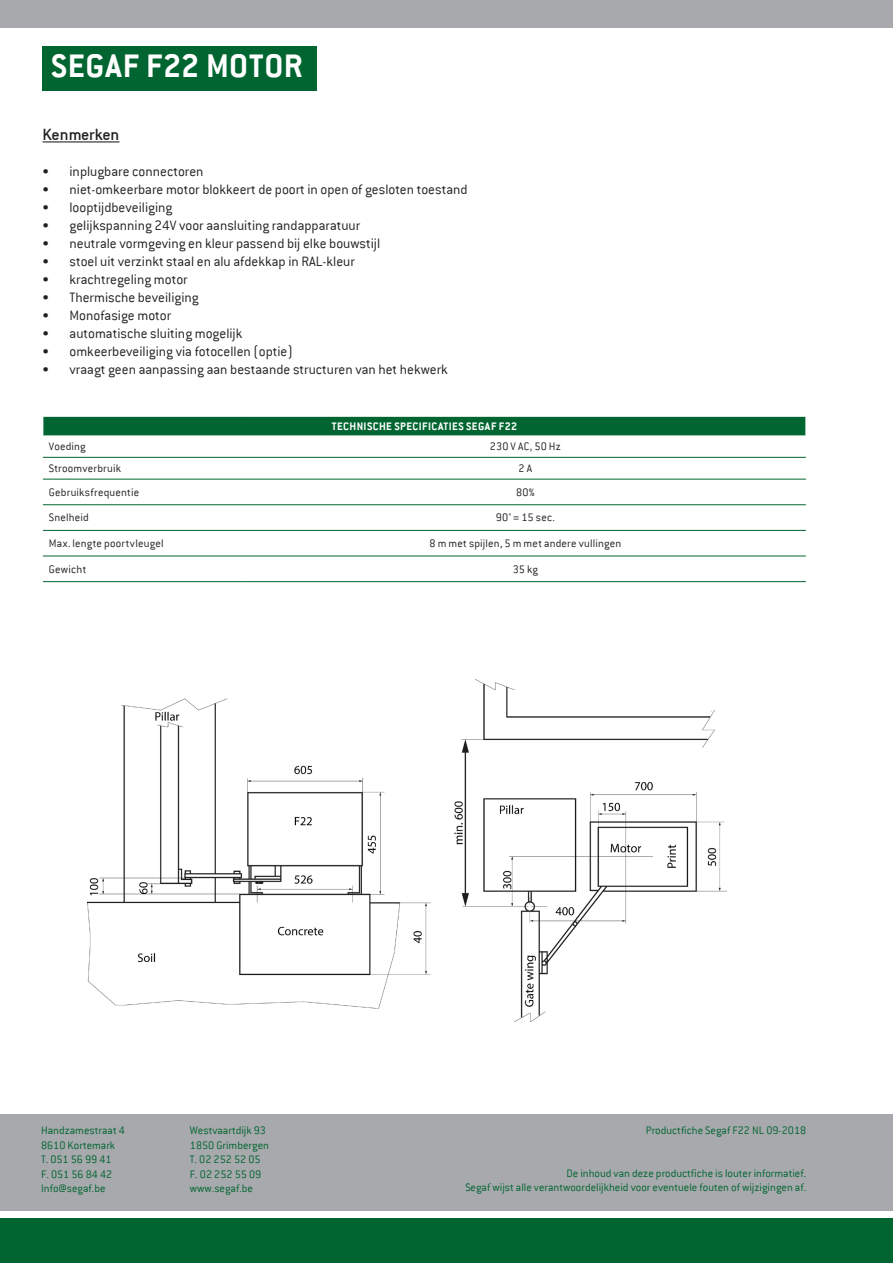
<style>
.page{position:relative;width:893px;height:1263px;background:#fff}
.page>*{position:absolute;margin:0;border:0;box-sizing:border-box;transform-origin:0 0}
.Titel_achterkant{font:700 36px "Conduit ITC";letter-spacing:.02em;color:#fff}
.t1{font:18px "Conduit ITC";letter-spacing:-.01em;color:#231f20}
.t2{font:300 15px "Conduit ITC";color:#231f20}
.Colofon_rechts{font:300 12px/14.4px "Conduit ITC";color:#006530;text-align:right}
.Colofon{font:300 12px "Conduit ITC";color:#006530}
.Tabeltekst_links{font:300 12px "Conduit ITC";letter-spacing:.015em;color:#231f20}
.Tabeltekst_gecentree{font:300 12px "Conduit ITC";letter-spacing:.01em;color:#231f20}
.Tabeltitel_gecentree{font:700 12px "Conduit ITC";letter-spacing:.04em;color:#fff}
</style>
<div class="page">
<div style="left:0;top:1114px;width:893px;height:96px;background:#a8a9ad"></div>
<div style="left:0;top:1219px;width:893px;height:44px;background:#006530"></div>
<div style="left:0;top:0;width:893px;height:28px;background:#a8a9ad"></div>
<img style="left:87px;top:680px;width:639px;height:341px">
<hr style="left:43px;top:141px;width:76px;height:1px;background:#231f20">
<div style="left:43px;top:416px;width:763px;height:20px;background:#006530"></div>
<hr style="left:43px;top:416px;width:202px;height:1px;background:#fff">
<svg style="left:43px;top:417px;width:1px;height:18px"></svg>
<hr style="left:245px;top:416px;width:561px;height:1px;background:#fff">
<hr style="left:43px;top:435px;width:202px;height:1px;background:#fff">
<hr style="left:245px;top:435px;width:561px;height:1px;background:#fff">
<svg style="left:805px;top:417px;width:1px;height:18px"></svg>
<hr style="left:43px;top:457px;width:202px;height:1px;background:#006530">
<hr style="left:245px;top:457px;width:561px;height:1px;background:#006530">
<hr style="left:43px;top:479px;width:202px;height:1px;background:#006530">
<hr style="left:245px;top:479px;width:561px;height:1px;background:#006530">
<hr style="left:43px;top:504px;width:202px;height:1px;background:#006530">
<hr style="left:245px;top:504px;width:561px;height:1px;background:#006530">
<hr style="left:43px;top:530px;width:202px;height:1px;background:#006530">
<hr style="left:245px;top:530px;width:561px;height:1px;background:#006530">
<hr style="left:43px;top:556px;width:202px;height:1px;background:#006530">
<hr style="left:245px;top:556px;width:561px;height:1px;background:#006530">
<hr style="left:43px;top:581px;width:202px;height:1px;background:#006530">
<hr style="left:245px;top:581px;width:561px;height:1px;background:#006530">
<div style="left:43px;top:46px;width:274px;height:44px;background:#006530"></div>
<p class="Titel_achterkant" style="left:51px;top:45px;width:253px">SEGAF F22 MOTOR</p>
<p class="t1" style="left:43px;top:124px;width:78px">Kenmerken</p>
<p class="t2" style="left:43px;top:163px;width:163px">• inplugbare connectoren</p>
<p class="t2" style="left:43px;top:181px;width:427px">• niet-omkeerbare motor blokkeert de poort in open of gesloten toestand</p>
<p class="t2" style="left:43px;top:199px;width:131px">• looptijdbeveiliging</p>
<p class="t2" style="left:43px;top:217px;width:319px">• gelijkspanning 24V voor aansluiting randapparatuur</p>
<p class="t2" style="left:43px;top:235px;width:339px">• neutrale vormgeving en kleur passend bij elke bouwstijl</p>
<p class="t2" style="left:43px;top:253px;width:314px">• stoel uit verzinkt staal en alu afdekkap in RAL-kleur</p>
<p class="t2" style="left:43px;top:271px;width:147px">• krachtregeling motor</p>
<p class="t2" style="left:43px;top:289px;width:158px">• Thermische beveiliging</p>
<p class="t2" style="left:43px;top:307px;width:130px">• Monofasige motor</p>
<p class="t2" style="left:43px;top:325px;width:201px">• automatische sluiting mogelijk</p>
<p class="t2" style="left:43px;top:343px;width:252px">• omkeerbeveiliging via fotocellen (optie)</p>
<p class="t2" style="left:43px;top:361px;width:407px">• vraagt geen aanpassing aan bestaande structuren van het hekwerk</p>
<p class="Tabeltitel_gecentree" style="left:332px;top:419px;width:187px">TECHNISCHE SPECIFICATIES SEGAF F22</p>
<p class="Tabeltekst_links" style="left:49px;top:440px;width:38px">Voeding</p>
<p class="Tabeltekst_gecentree" style="left:490px;top:440px;width:73px">230 V AC, 50 Hz</p>
<p class="Tabeltekst_links" style="left:49px;top:462px;width:74px">Stroomverbruik</p>
<p class="Tabeltekst_gecentree" style="left:519px;top:462px;width:15px">2 A</p>
<p class="Tabeltekst_links" style="left:49px;top:485px;width:92px">Gebruiksfrequentie</p>
<p class="Tabeltekst_gecentree" style="left:516px;top:485px;width:20px">80%</p>
<p class="Tabeltekst_links" style="left:49px;top:511px;width:41px">Snelheid</p>
<p class="Tabeltekst_gecentree" style="left:496px;top:511px;width:61px">90° = 15 sec.</p>
<p class="Tabeltekst_links" style="left:49px;top:537px;width:116px">Max. lengte poortvleugel</p>
<p class="Tabeltekst_gecentree" style="left:429px;top:537px;width:193px">8 m met spijlen, 5 m met andere vullingen</p>
<p class="Tabeltekst_links" style="left:49px;top:562px;width:39px">Gewicht</p>
<p class="Tabeltekst_gecentree" style="left:513px;top:562px;width:27px">35 kg</p>
<p class="Colofon" style="left:41px;top:1124px;width:85px">Handzamestraat 4</p>
<p class="Colofon" style="left:41px;top:1138px;width:76px">8610 Kortemark</p>
<p class="Colofon" style="left:41px;top:1153px;width:72px">T. 051 56 99 41</p>
<p class="Colofon" style="left:41px;top:1167px;width:73px">F. 051 56 84 42</p>
<p class="Colofon" style="left:41px;top:1182px;width:66px">Info@segaf.be</p>
<p class="Colofon" style="left:190px;top:1124px;width:78px">Westvaartdijk 93</p>
<p class="Colofon" style="left:190px;top:1138px;width:81px">1850 Grimbergen</p>
<p class="Colofon" style="left:190px;top:1153px;width:72px">T. 02 252 52 05</p>
<p class="Colofon" style="left:190px;top:1167px;width:73px">F. 02 252 55 09</p>
<p class="Colofon" style="left:190px;top:1182px;width:65px">www.segaf.be</p>
<p class="Colofon_rechts" style="left:646px;top:1123px;width:162px">Productfiche Segaf F22 NL 09-2018</p>
<p class="Colofon_rechts" style="left:465px;top:1166px;width:342px">De inhoud van deze productfiche is louter informatief.<br>Segaf wijst alle verantwoordelijkheid voor eventuele fouten of wijzigingen af.</p>
</div>
